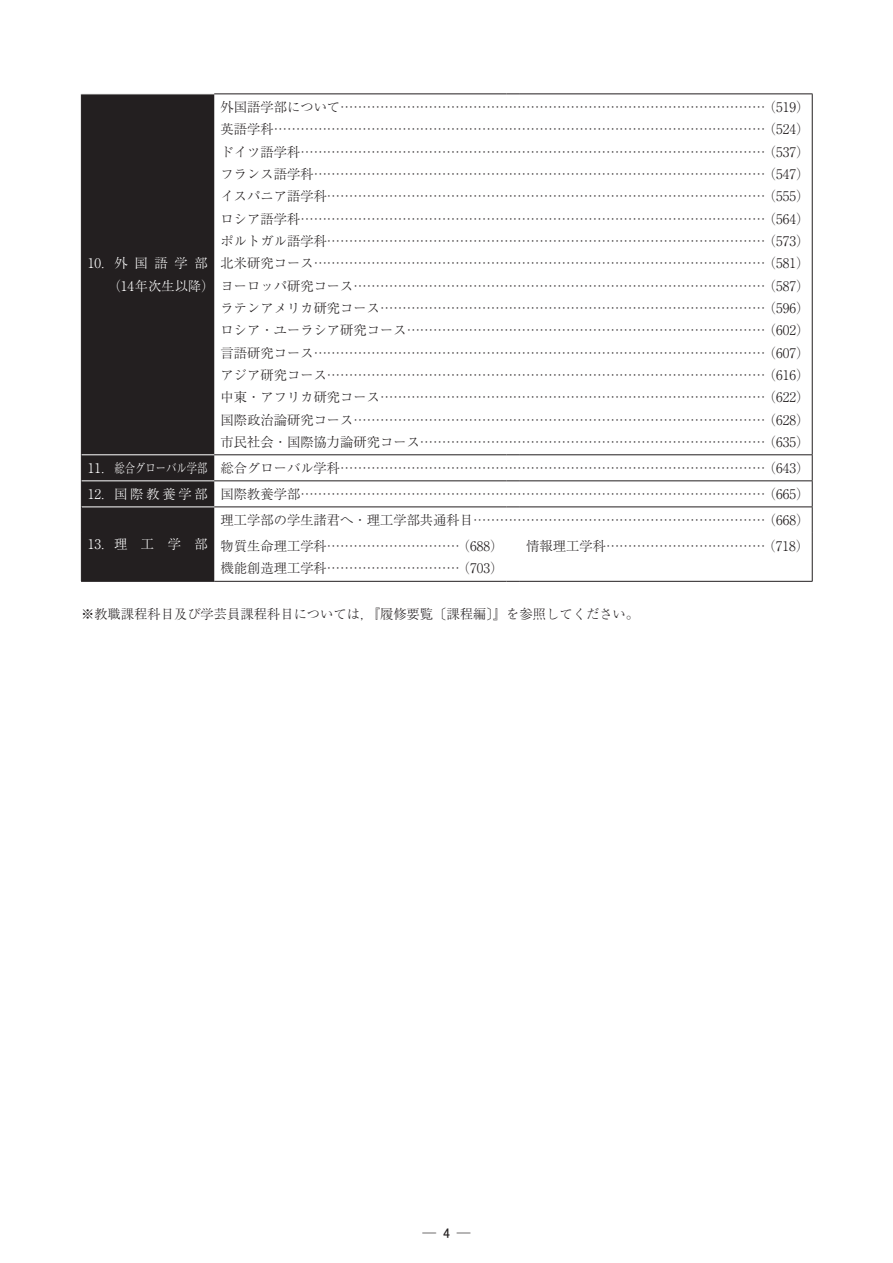
<style>
.page{position:relative;width:893px;height:1263px;background:#fff}
.page>*{position:absolute;margin:0;border:0;box-sizing:border-box;transform-origin:0 0}
.t1{font:13.8px "MS Gothic";color:#231f20}
.t2{font:300 13.35px/22.4px "Ryumin Pr 6 N";color:#231f20}
.t3{font:300 13.35px/22.4px "Ryumin Pr 6 N";color:#fff}
.s1{color:#fff}
.s2{font-family:"MS P Gothic"}
</style>
<div class="page">
<div style="left:82px;top:95px;width:132px;height:486px;background:#231f20"></div>
<hr style="left:81px;top:94px;width:1px;height:361px;background:#231f20">
<hr style="left:812px;top:533px;width:1px;height:48px;background:#231f20">
<hr style="left:214px;top:581px;width:293px;height:1px;background:#231f20">
<svg style="left:507px;top:581px;width:13px;height:1px"></svg>
<hr style="left:520px;top:581px;width:292px;height:1px;background:#231f20">
<hr style="left:81px;top:94px;width:133px;height:1px;background:#fff">
<hr style="left:82px;top:454px;width:132px;height:1px;background:#fff">
<hr style="left:82px;top:480px;width:132px;height:1px;background:#fff">
<hr style="left:214px;top:94px;width:293px;height:1px;background:#231f20">
<svg style="left:507px;top:94px;width:13px;height:1px"></svg>
<hr style="left:520px;top:94px;width:292px;height:1px;background:#231f20">
<hr style="left:812px;top:94px;width:1px;height:360px;background:#231f20">
<hr style="left:214px;top:454px;width:293px;height:1px;background:#231f20">
<svg style="left:507px;top:454px;width:13px;height:1px"></svg>
<hr style="left:520px;top:454px;width:292px;height:1px;background:#231f20">
<hr style="left:214px;top:480px;width:293px;height:1px;background:#231f20">
<svg style="left:507px;top:480px;width:13px;height:1px"></svg>
<hr style="left:520px;top:480px;width:292px;height:1px;background:#231f20">
<hr style="left:214px;top:507px;width:293px;height:1px;background:#231f20">
<svg style="left:507px;top:507px;width:13px;height:1px"></svg>
<hr style="left:520px;top:507px;width:292px;height:1px;background:#231f20">
<svg style="left:812px;top:455px;width:1px;height:78px"></svg>
<hr style="left:82px;top:507px;width:132px;height:1px;background:#fff">
<svg style="left:81px;top:455px;width:1px;height:78px"></svg>
<hr style="left:81px;top:533px;width:1px;height:48px;background:#231f20">
<hr style="left:81px;top:581px;width:133px;height:1px;background:#231f20">
<p class="t2" style="left:221px;top:95px;width:590px;text-align:justify">外国語学部について……………………………………………………………………………………（519）英語学科…………………………………………………………………………………………………（524）ドイツ語学科……………………………………………………………………………………………（537）フランス語学科…………………………………………………………………………………………（547）イスパニア語学科………………………………………………………………………………………（555）ロシア語学科……………………………………………………………………………………………（564）ポルトガル語学科………………………………………………………………………………………（573）北米研究コース…………………………………………………………………………………………（581）ヨーロッパ研究コース…………………………………………………………………………………（587）ラテンアメリカ研究コース……………………………………………………………………………（596）ロシア・ユーラシア研究コース………………………………………………………………………（602）言語研究コース…………………………………………………………………………………………（607）アジア研究コース………………………………………………………………………………………（616）中東・アフリカ研究コース……………………………………………………………………………（622）国際政治論研究コース…………………………………………………………………………………（628）市民社会・国際協力論研究コース……………………………………………………………………（635）</p>
<p class="t2" style="left:88px;top:454px;width:723px;line-height:26.1px"><span class="s1">11．総合グローバル学部</span> 総合グローバル学科……………………………………………………………………………………（643）<br><span class="s1">12．国際教養学部</span> 国際教養学部……………………………………………………………………………………………（665）</p>
<p class="t3" style="left:88px;top:532px;width:122px">13．理 工 学 部</p>
<p class="t3" style="left:108px;top:251px;width:108px;text-indent:-20px">10．外国語学部（14年次生以降）</p>
<p class="t2" style="left:221px;top:506px;width:590px;line-height:26.1px">理工学部の学生諸君へ・理工学部共通科目…………………………………………………………（668）物質生命理工学科…………………………（688）</p>
<p class="t2" style="left:221px;top:556px;width:284px">機能創造理工学科…………………………（703）</p>
<p class="t2" style="left:526px;top:534px;width:284px">情報理工学科………………………………（718）</p>
<p class="t2" style="left:81px;top:602px;width:560px">※教職課程科目及び学芸員課程科目については，『履修要覧〔課程編〕』を参照してください。</p>
<p class="t1" style="left:422px;top:1226px;width:50px">─<span class="s2">4</span>─</p>
</div>
